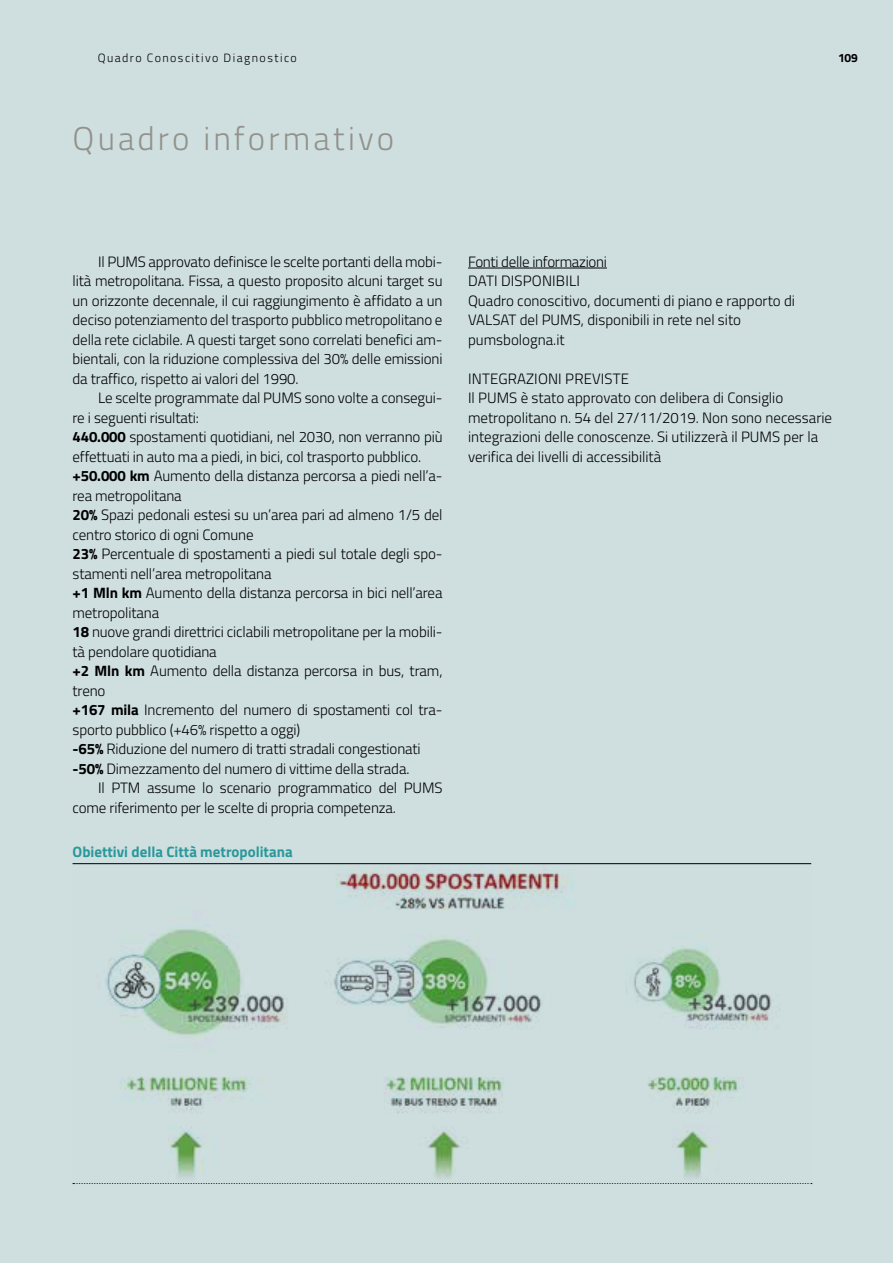
<style>
.page{position:relative;width:893px;height:1263px;background:#cfdfe0}
.page>*{position:absolute;margin:0;border:0;box-sizing:border-box;transform-origin:0 0}
.t1{font:300 33px "Titillium Web";letter-spacing:.095em;color:#92928b}
.t2{font:300 15px/19.5px "Titillium Web";letter-spacing:-.01em;color:#000}
.t3{font:700 15px "Titillium Web";color:#2b989b}
.t4{font:300 12px "Titillium Web";letter-spacing:.12em;color:#000}
.t5{font:700 12px "Titillium Web";color:#000}
.s1{font-weight:700}
</style>
<div class="page">
<svg style="left:73px;top:1183px;width:739px;height:1px"></svg>
<hr style="left:73px;top:863px;width:738px;height:1px;background:#000">
<img style="left:73px;top:864px;width:739px;height:315px">
<hr style="left:468px;top:268px;width:139px;height:1px;background:#000">
<p class="t4" style="left:98px;top:49px;width:201px">Quadro Conoscitivo Diagnostico</p>
<p class="t5" style="left:838px;top:48px;width:21px">109</p>
<h1 class="t1" style="left:73px;top:114px;width:323px">Quadro informativo</h1>
<p class="t2" style="left:73px;top:251px;width:371px;text-align:justify;text-indent:26px">Il PUMS approvato definisce le scelte portanti della mobi&shy;lità metropolitana. Fissa, a questo proposito alcuni target su un orizzonte decennale, il cui raggiungimento è affidato a un deciso potenziamento del trasporto pubblico metropolitano e della rete ciclabile. A questi target sono correlati benefici am&shy;bientali, con la riduzione complessiva del 30% delle emissioni da traffico, rispetto ai valori del 1990.</p>
<p class="t2" style="left:73px;top:387px;width:371px;text-indent:26px">Le scelte programmate dal PUMS sono volte a consegui&shy;re i seguenti risultati:<br><span class="s1">440.000</span> spostamenti quotidiani, nel 2030, non verranno più effettuati in auto ma a piedi, in bici, col trasporto pubblico. <span class="s1">+50.000 km</span> Aumento della distanza percorsa a piedi nell’a&shy;rea metropolitana<br><span class="s1">20%</span> Spazi pedonali estesi su un’area pari ad almeno 1/5 del centro storico di ogni Comune<br><span class="s1">23%</span> Percentuale di spostamenti a piedi sul totale degli spo&shy;stamenti nell’area metropolitana<br><span class="s1">+1 Mln km</span> Aumento della distanza percorsa in bici nell’area metropolitana<br><span class="s1">18</span> nuove grandi direttrici ciclabili metropolitane per la mobili&shy;tà pendolare quotidiana<br><span class="s1">+2 Mln km</span> Aumento della distanza percorsa in bus, tram, treno<br><span class="s1">+167 mila</span> Incremento del numero di spostamenti col tra&shy;sporto pubblico (+46% rispetto a oggi)<br><span class="s1">-65%</span> Riduzione del numero di tratti stradali congestionati <span class="s1">-50%</span> Dimezzamento del numero di vittime della strada.</p>
<p class="t2" style="left:73px;top:777px;width:371px;text-indent:26px">Il PTM assume lo scenario programmatico del PUMS come riferimento per le scelte di propria competenza.</p>
<p class="t3" style="left:73px;top:840px;width:222px">Obiettivi della Città metropolitana</p>
<p class="t2" style="left:468px;top:251px;width:328px">Fonti delle informazioni<br>DATI DISPONIBILI<br>Quadro conoscitivo, documenti di piano e rapporto di<br>VALSAT del PUMS, disponibili in rete nel sito pumsbologna.it</p>
<p class="t2" style="left:468px;top:368px;width:366px">INTEGRAZIONI PREVISTE<br>Il PUMS è stato approvato con delibera di Consiglio metropolitano n. 54 del 27/11/2019. Non sono necessarie integrazioni delle conoscenze. Si utilizzerà il PUMS per la verifica dei livelli di accessibilità</p>
</div>
